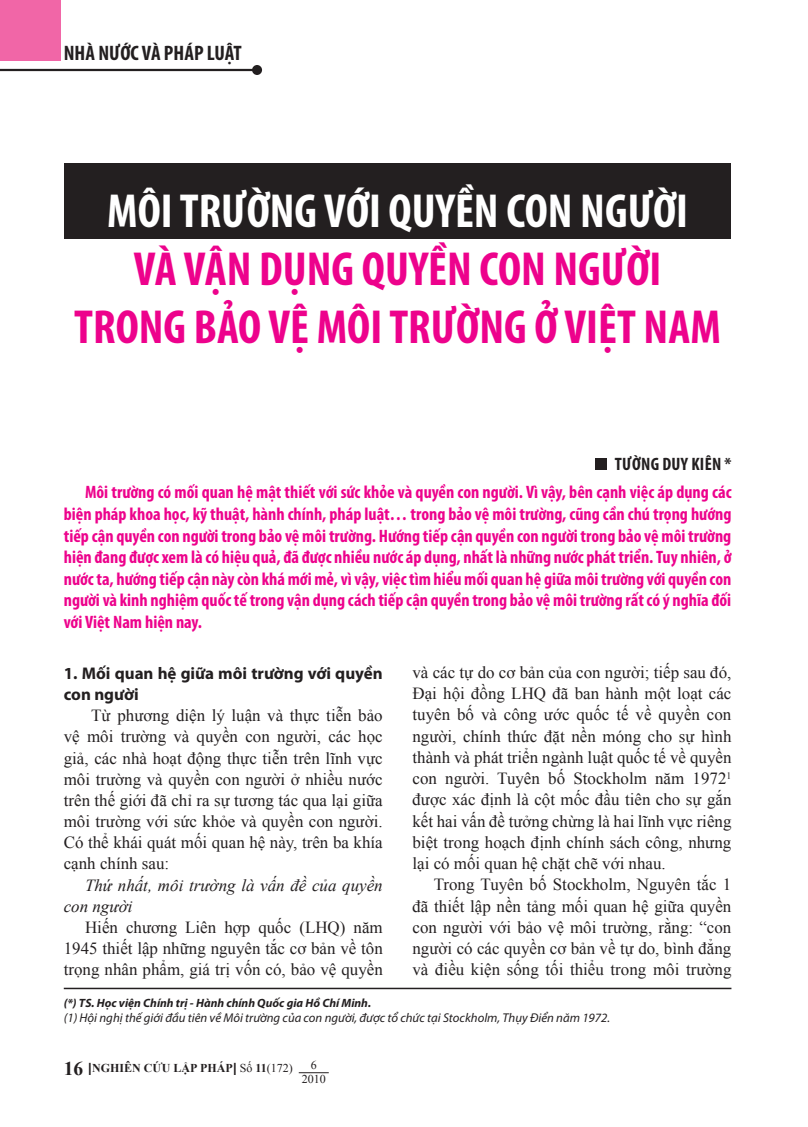
<style>
.page{position:relative;width:808px;height:1127px;background:#fff}
.page>*{position:absolute;margin:0;border:0;box-sizing:border-box;transform-origin:0 0}
.t1{font:700 condensed 48px/57.6px "Myriad Pro";color:#ed028c;text-align:center}
.t2{font:700 condensed 48px "Myriad Pro";color:#fff}
.t3{font:700 condensed 21px "Myriad Pro";color:#231f20}
.t4{font:700 condensed 18px/21.6px "Myriad Pro";color:#ed028c;text-align:justify}
.t5{font:700 condensed 18px "Myriad Pro";color:#231f20}
.t6{font:16.95px/21.3px "Times New Roman";color:#231f20;text-align:justify}
.t7{font:700 16.95px/21.1px "Myriad Pro";color:#231f20}
.t8{font:italic 16.95px/21.1px "Times New Roman";color:#231f20}
.t9{font:italic 12.75px "Myriad Pro";color:#231f20}
.t10{font:italic 700 12px "Myriad Pro";color:#231f20}
.t11{font:700 12px "Times New Roman";color:#231f20}
.t12{font:12px/14.4px "Times New Roman";color:#231f20;text-align:center}
.s1{font-size:19.5px}
.s2{font-family:"Myriad Pro";font-weight:400;font-size:18px}
.s3{font-weight:400}
</style>
<div class="page">
<hr style="left:299px;top:1072px;width:30px;height:1px;background:#231f20">
<hr style="left:0;top:69px;width:257px;height:2px;background:#231f20">
<div style="left:252px;top:65px;width:10px;height:10px;background:#231f20;border-radius:50%"></div>
<div style="left:0;top:0;width:60px;height:60px;background:#f166a7"></div>
<div style="left:65px;top:163px;width:666px;height:75px;background:#231f20"></div>
<div style="left:595px;top:459px;width:12px;height:11px;background:#231f20"></div>
<hr style="left:64px;top:988px;width:667px;height:1px;background:#231f20">
<p class="t3" style="left:64px;top:40px;width:179px">NHÀ NƯỚC VÀ PHÁP LUẬT</p>
<h1 class="t2" style="left:107px;top:181px;width:582px">MÔI TRƯỜNG VỚI QUYỀN CON NGƯỜI</h1>
<h1 class="t1" style="left:74px;top:239px;width:648px">VÀ VẬN DỤNG QUYỀN CON NGƯỜI<br>TRONG BẢO VỆ MÔI TRƯỜNG Ở VIỆT NAM</h1>
<p class="t5" style="left:615px;top:453px;width:18px">Tường</p>
<p class="t5" style="left:662px;top:453px;width:71px">Duy Kiên *</p>
<p class="t4" style="left:64px;top:481px;width:669px;text-indent:21px">Môi trường có mối quan hệ mật thiết với sức khỏe và quyền con người. Vì vậy, bên cạnh việc áp dụng các biện pháp khoa học, kỹ thuật, hành chính, pháp luật… trong bảo vệ môi trường, cũng cần chú trọng hướng tiếp cận quyền con người trong bảo vệ môi trường. Hướng tiếp cận quyền con người trong bảo vệ môi trường hiện đang được xem là có hiệu quả, đã được nhiều nước áp dụng, nhất là những nước phát triển. Tuy nhiên, ở nước ta, hướng tiếp cận này còn khá mới mẻ, vì vậy, việc tìm hiểu mối quan hệ giữa môi trường với quyền con người và kinh nghiệm quốc tế trong vận dụng cách tiếp cận quyền trong bảo vệ môi trường rất có ý nghĩa đối với Việt Nam hiện nay.</p>
<p class="t7" style="left:64px;top:662px;width:320px">1. Mối quan hệ giữa môi trường với quyền con người</p>
<p class="t6" style="left:64px;top:705px;width:320px;text-indent:28px">Từ phương diện lý luận và thực tiễn bảo vệ môi trường và quyền con người, các học giả, các nhà hoạt động thực tiễn trên lĩnh vực môi trường và quyền con người ở nhiều nước trên thế giới đã chỉ ra sự tương tác qua lại giữa môi trường với sức khỏe và quyền con người.<br>Có thể khái quát mối quan hệ này, trên ba khía cạnh chính sau:</p>
<p class="t8" style="left:64px;top:874px;width:320px;text-indent:21px">Thứ nhất, môi trường là vấn đề của quyền con người</p>
<p class="t6" style="left:64px;top:916px;width:320px;text-indent:21px">Hiến chương Liên hợp quốc (LHQ) năm 1945 thiết lập những nguyên tắc cơ bản về tôn trọng nhân phẩm, giá trị vốn có, bảo vệ quyền</p>
<p class="t6" style="left:412px;top:661px;width:320px">và các tự do cơ bản của con người; tiếp sau đó, Đại hội đồng LHQ đã ban hành một loạt các tuyên bố và công ước quốc tế về quyền con người, chính thức đặt nền móng cho sự hình thành và phát triển ngành luật quốc tế về quyền con người. Tuyên bố Stockholm năm 1972<sup>1 </sup>được xác định là cột mốc đầu tiên cho sự gắn kết hai vấn đề tưởng chừng là hai lĩnh vực riêng biệt trong hoạch định chính sách công, nhưng lại có mối quan hệ chặt chẽ với nhau.</p>
<p class="t6" style="left:412px;top:874px;width:320px;text-indent:21px">Trong Tuyên bố Stockholm, Nguyên tắc 1 đã thiết lập nền tảng mối quan hệ giữa quyền con người với bảo vệ môi trường, rằng: “con người có các quyền cơ bản về tự do, bình đẳng và điều kiện sống tối thiểu trong môi trường</p>
<p class="t10" style="left:64px;top:995px;width:309px">(*) TS. Học viện Chính trị - Hành chính Quốc gia Hồ Chí Minh.</p>
<p class="t9" style="left:64px;top:1010px;width:548px">(1) Hội nghị thế giới đầu tiên về Môi trường của con người, được tổ chức tại Stockholm, Thụy Điển năm 1972.</p>
<p class="t11" style="left:64px;top:1060px;width:231px"><span class="s1">16</span> <span class="s2">I</span>NGHIÊN CỨU LẬP PHÁP<span class="s2">I</span> <span class="s3">Số</span> 11<span class="s3">(172)</span></p>
<p class="t12" style="left:302px;top:1057px;width:25px">6<br>2010</p>
</div>
